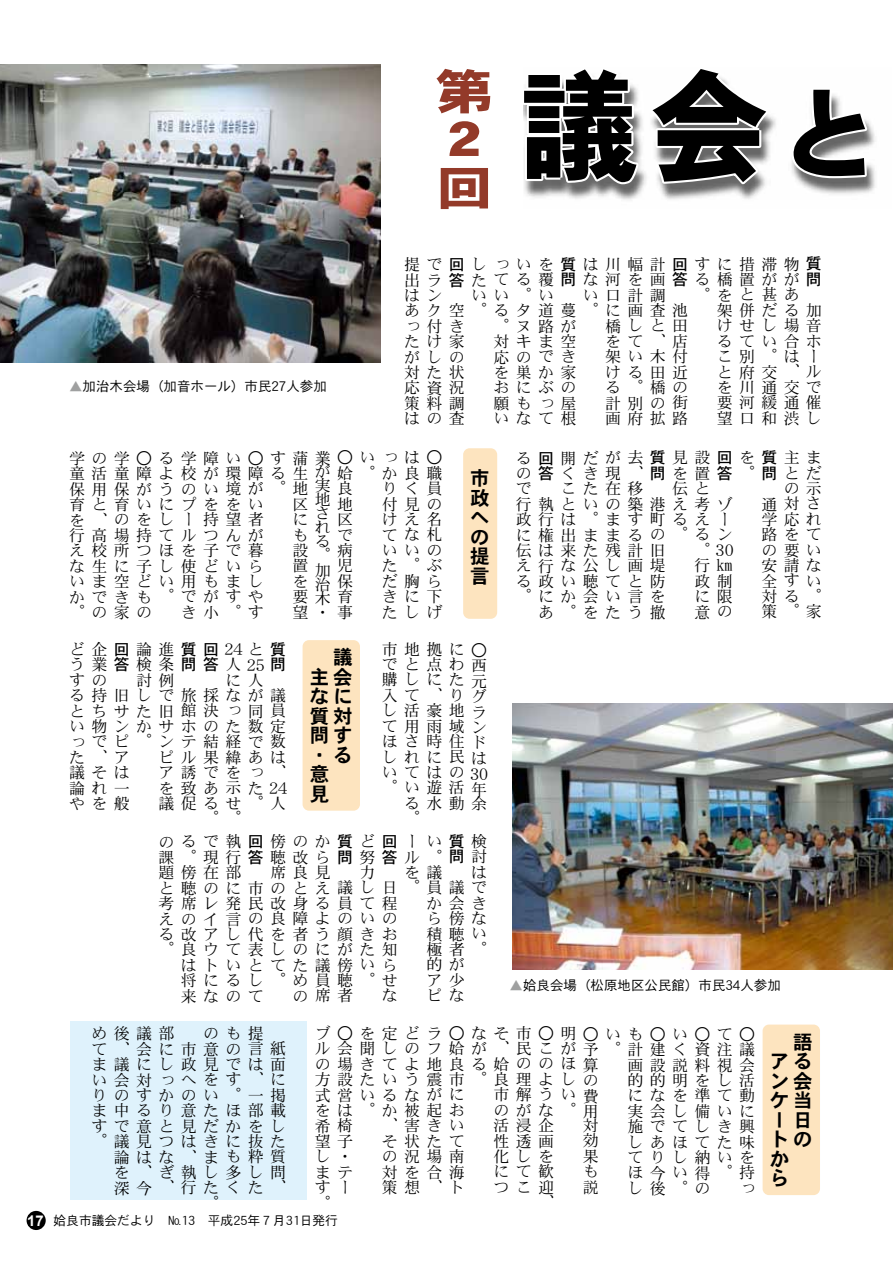
<style>
.page{position:relative;width:893px;height:1263px;background:#fff}
.page>*{position:absolute;margin:0;border:0;box-sizing:border-box;transform-origin:0 0}
.t1{font:48px/48px "DFPHS Gothic CID W9";color:#933a29;text-align:justify;scale:1.2 1}
.t2{font:19.5px/19.5px "DFPHS Gothic CID W7";letter-spacing:.19em;color:#000}
.t3{font:15.9px/15.5px "DFPHS Mincho CID W3";letter-spacing:.4em;color:#000;text-align:right}
.t4{font:13.5px "DFPHS Gothic CID W3";color:#000}
.t5{font:12.75px "DFPHS Gothic CID W3";color:#000}
.s1{color:#9fa0a0}
.s2{font-family:"DFPHS Gothic CID W5"}
.s3{font-family:"Arial";font-weight:700;font-size:14.85px;color:#fff}
</style>
<div class="page">
<div style="left:27px;top:1211px;width:19px;height:19px;background:#000;border-radius:50%"></div>
<div style="left:71px;top:1021px;width:236px;height:178px;background:#dff2fc"></div>
<img style="left:524px;top:117px;width:351px;height:83px">
<div style="left:463px;top:448px;width:34px;height:171px;background:#fde4bf;border-radius:6px"></div>
<div style="left:303px;top:640px;width:57px;height:171px;background:#fde4bf;border-radius:6px"></div>
<div style="left:763px;top:1024px;width:57px;height:171px;background:#fde4bf;border-radius:6px"></div>
<img style="left:513px;top:704px;width:380px;height:265px">
<img style="left:0;top:65px;width:380px;height:297px">
<svg style="left:523px;top:69px;width:250px;height:119px"></svg>
<svg style="left:793px;top:89px;width:78px;height:91px"></svg>
<p class="t4" style="left:69px;top:379px;width:259px"><span class="s1">▲</span>加治木会場（加音ホール）市民27人参加</p>
<h1 class="t1" style="left:436px;top:67px;width:49px">第２回</h1>
<p class="t3" style="left:404px;top:256px;width:419px;text-align:left">提で<span class="s2">回</span>しっいを<span class="s2">質</span>は川幅計<span class="s2">回</span>すに措滞物<span class="s2">質</span>出ラ<span class="s2">答</span>たてる覆<span class="s2">問</span>な河を画<span class="s2">答</span>る橋置がが<span class="s2">問</span></p>
<p class="t3" style="left:717px;top:302px;width:107px;text-align:justify">架併だる加けせし場音るてい合ホこ別。はーと府交、ルを川通交で要河緩通催望口和渋し</p>
<p class="t3" style="left:694px;top:287px;width:107px">。をと甚あ</p>
<p class="t3" style="left:471px;top:287px;width:84px">いい。い</p>
<p class="t3" style="left:583px;top:287px;width:84px">い口計調</p>
<p class="t3" style="left:404px;top:287px;width:40px">はン</p>
<p class="t3" style="left:605px;top:302px;width:84px;text-align:justify;text-indent:-201px">あク空。るタ道蔓。に画査池橋しと田をて、店架い木付ける田近る。橋の計別の街画府拡路</p>
<p class="t3" style="left:493px;top:318px;width:84px;text-align:justify">。ヌ路が対キま空応のできを巣か家おにぶの願もっ屋いなて根</p>
<p class="t3" style="left:404px;top:318px;width:62px;text-align:justify">っ付きたけ家がしの対た状応資況策料調はの査</p>
<p class="t3" style="left:69px;top:450px;width:375px">学の学○る学障い○す蒲業○いっは ○童活童障よ校が環障る生が姶。か良職りく員<br>付見の<br>けえ名<br>てな札<br>いいの<br>た。ぶ<br>だ胸ら<br>きに下<br>たしげ</p>
<p class="t3" style="left:315px;top:478px;width:17px;line-height:13.8px;text-align:justify">実地される。</p>
<p class="t3" style="left:315px;top:563px;width:17px;line-height:13.8px;text-align:left">加治</p>
<p class="t3" style="left:292px;top:481px;width:17px;text-align:justify;text-indent:-223px">保用保がうのい境が。地区にも設置を</p>
<p class="t3" style="left:292px;top:481px;width:62px">良<br>地<br>区<br>で<br>病<br>児<br>保<br>要木育望・事</p>
<p class="t3" style="left:69px;top:496px;width:196px">育と育いにプををいを、のをしー持望者行高場持てルつんがえ校所つほを子で暮な生に子し使どいらいま空どい用もましかできも。でがすやき小。す</p>
<p class="t3" style="left:69px;top:604px;width:84px">。の家の</p>
<p class="t2" style="left:470px;top:468px;width:21px;text-align:justify">市政への提言</p>
<p class="t3" style="left:69px;top:641px;width:218px;text-align:left">ど企<span class="s2">回</span>論進<span class="s2">質回</span>24と<span class="s2">質</span>う業<span class="s2">答</span>検条<span class="s2">問答</span>人 25 <span class="s2">問</span></p>
<p class="t3" style="left:69px;top:687px;width:220px">る持旧しで旅採なが議とちサた旧館決っ同員い物ンかサホのた数定っでピ。ンテ結経で数ピル果緯あは<br>ア誘でをっ、<br>を致あ示た 24<br>議促るせ。人</p>
<p class="t3" style="left:69px;top:672px;width:40px">すの</p>
<p class="t3" style="left:136px;top:672px;width:40px">討例</p>
<p class="t3" style="left:226px;top:672px;width:40px">に人</p>
<p class="t3" style="left:69px;top:749px;width:62px;text-align:justify">た、ア議そは論れ一やを般</p>
<p class="t3" style="left:203px;top:811px;width:40px">。。</p>
<p class="t2" style="left:310px;top:647px;width:44px;text-indent:23px">議主会なに質対問す・る意見</p>
<p class="t3" style="left:382px;top:641px;width:107px;text-align:justify">市地拠に ○でと点わ西購しにた元入て、りグし活豪地ラて用雨域ンほさ時住ドしれに民は</p>
<p class="t3" style="left:382px;top:767px;width:108px;line-height:13.5px">30<br>。い遊活年</p>
<p class="t3" style="left:404px;top:795px;width:84px">る水動余</p>
<p class="t3" style="left:382px;top:764px;width:84px">いてはの</p>
<p class="t3" style="left:404px;top:810px;width:17px">。</p>
<p class="t3" style="left:159px;top:834px;width:330px">のるで執<span class="s2">回</span>傍のか<span class="s2">質</span>ど<span class="s2">回</span>ーい<span class="s2">質</span>検</p>
<p class="t3" style="left:159px;top:849px;width:330px">課。現行<span class="s2">答</span>聴改ら<span class="s2">問</span>努<span class="s2">答</span>ル。<span class="s2">問</span>討</p>
<p class="t3" style="left:471px;top:864px;width:17px">は</p>
<p class="t3" style="left:159px;top:880px;width:330px">と聴のに市のとえ議し日。員議で</p>
<p class="t3" style="left:426px;top:895px;width:62px">か会き</p>
<p class="t3" style="left:426px;top:910px;width:62px">ら傍な</p>
<p class="t3" style="left:426px;top:926px;width:62px">積聴い</p>
<p class="t3" style="left:426px;top:941px;width:62px">極者。</p>
<p class="t3" style="left:426px;top:957px;width:40px">的が</p>
<p class="t3" style="left:426px;top:972px;width:40px">ア少</p>
<p class="t3" style="left:426px;top:987px;width:40px">ピな</p>
<p class="t3" style="left:404px;top:864px;width:40px">を議</p>
<p class="t3" style="left:270px;top:864px;width:62px">席良見</p>
<p class="t3" style="left:159px;top:865px;width:84px">題傍在部</p>
<p class="t3" style="left:359px;top:864px;width:17px">力</p>
<p class="t3" style="left:159px;top:895px;width:241px">考席レ発民改身る員て程えのイ言の良障よのいのる改アし代を者う顔きお。良ウて表しのにがた知はトいとてた議傍いら<br>将にるし。め員聴。せ<br>な</p>
<p class="t3" style="left:292px;top:988px;width:62px">の席者</p>
<p class="t3" style="left:181px;top:988px;width:84px">来なのて</p>
<p class="t3" style="left:516px;top:450px;width:308px">る<span class="s2">回</span>開だが去<span class="s2">質</span>見設<span class="s2">回</span>を<span class="s2">質</span>主まの<span class="s2">答</span>くき現、<span class="s2">問</span>を置<span class="s2">答</span>。<span class="s2">問</span>とだの示<br>通対さ<br>学応れ<br>路をて<br>の要い<br>安請な<br>全すい<br>対る。<br>策。家</p>
<p class="t3" style="left:560px;top:481px;width:84px">こた在移</p>
<p class="t3" style="left:672px;top:480px;width:40px">伝と</p>
<p class="t3" style="left:516px;top:481px;width:17px">で</p>
<p class="t3" style="left:516px;top:496px;width:220px">行執といの築港え考ゾ政行は。ます町るえーに権出ままるの。るン。 30<br>行㎞<br>政制<br>に限<br>意の</p>
<p class="t3" style="left:516px;top:542px;width:151px">伝は来た残計旧え行な公し画堤る政い聴てと防。にか会い言をあ。をたう撤</p>
<p class="t4" style="left:509px;top:978px;width:273px"><span class="s1">▲</span>姶良会場（松原地区公民館）市民34人参加</p>
<p class="t3" style="left:203px;top:1025px;width:62px">のも提</p>
<p class="t3" style="left:92px;top:1026px;width:84px">め後議部</p>
<p class="t3" style="left:92px;top:1041px;width:196px">て、会に市意の言紙ま議にし政見では面い会対っへをす、にりのすかのい。一掲ま中るり意たほ部載すで意と見だかをし。議見つはきに抜た論はな、まも粋質<br>を、ぎ執し多し問<br>深今、行たくた、</p>
<p class="t3" style="left:203px;top:1195px;width:17px">。</p>
<p class="t3" style="left:315px;top:1025px;width:442px">ブ○を定どラ○なそ市○明○いも ○ い ○ て ○ル会聞しのフ姶が、民こが予。計建く資注議画設説料視会<br>的的明をし活<br>になを準て動<br>実会し備いに<br>施でてしき興<br>しあほてた味<br>てりし納いを<br>ほ今い得。持<br>っ</p>
<p class="t3" style="left:315px;top:1056px;width:285px">の場きてよ地良る姶ののほ算方設たいう震市。良理よしの市解うい費<br>のがな。用<br>対<br>効<br>果<br>も<br>説</p>
<p class="t3" style="left:315px;top:1087px;width:151px">式営いるながにをは。か被起お、害きい<br>そ状たて<br>の況場南<br>対を合海<br>策想、ト</p>
<p class="t3" style="left:493px;top:1117px;width:62px">活浸企性透画化しをにて歓つこ迎、</p>
<p class="t3" style="left:315px;top:1118px;width:40px;text-align:justify">希椅望子し・まテすー。</p>
<p class="t3" style="left:627px;top:1180px;width:84px">し後。の</p>
<p class="t5" style="left:27px;top:1214px;width:312px"><span class="s3">17</span> 姶良市議会だより №13 平成25年７月31日発行</p>
<p class="t2" style="left:770px;top:1032px;width:44px;text-indent:23px">語アるン会ケ当ー日トのから</p>
</div>
